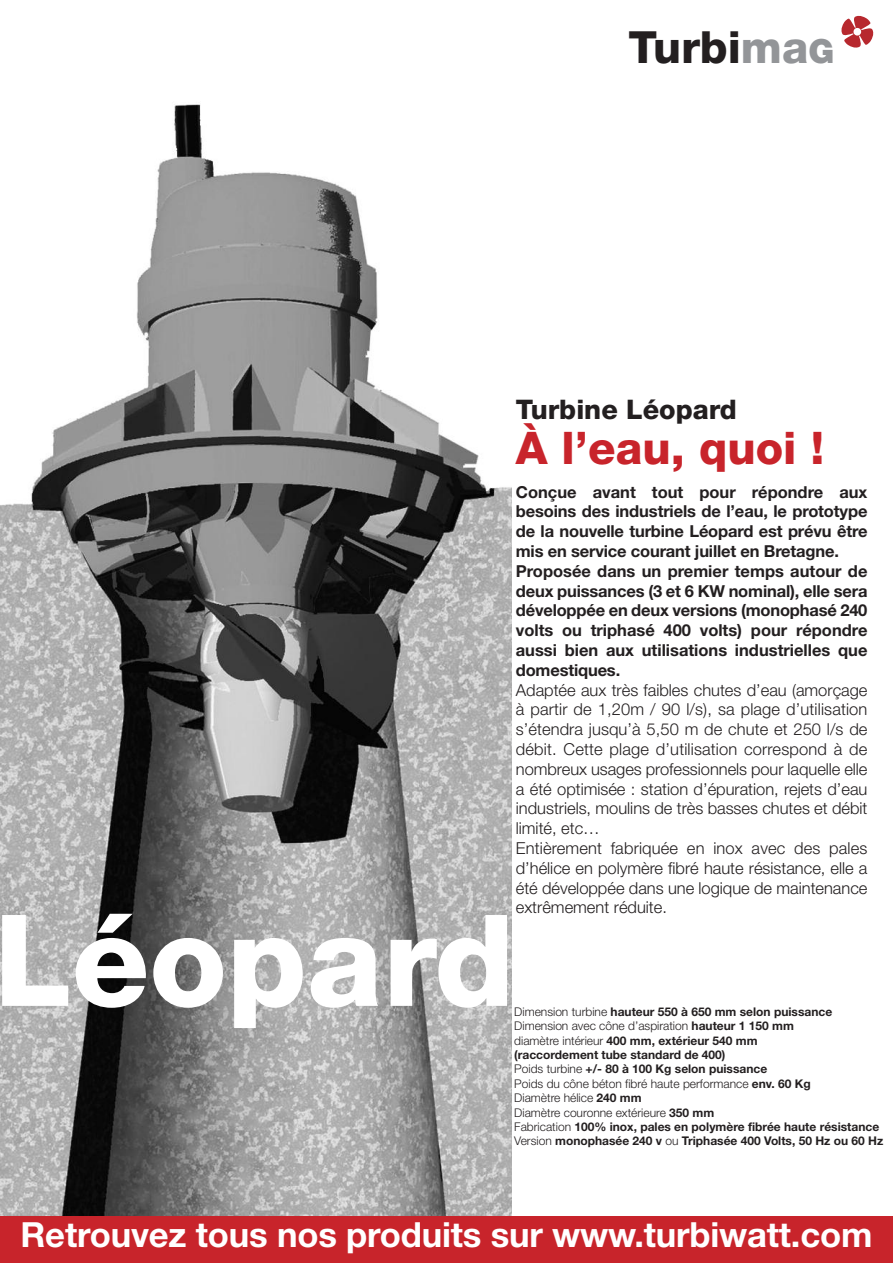
<style>
.page{position:relative;width:893px;height:1263px;background:#fff}
.page>*{position:absolute;margin:0;border:0;box-sizing:border-box;transform-origin:0 0}
.t1{font:800 127.2px "Helvetica Neue";color:#fff}
.t2{font:800 45px "Helvetica Neue";color:#c8242b}
.t3{font:800 44.4px "Helvetica Neue";color:#231f20}
.t4{font:700 34.65px "Helvetica Neue";letter-spacing:-.005em;color:#fff}
.t5{font:800 27px "Helvetica Neue";color:#231f20}
.t6{font:300 16.5px/19.8px "Helvetica Neue";color:#231f20}
.t7{font:700 16.5px/19.8px "Helvetica Neue";letter-spacing:-.01em;color:#231f20}
.t8{font:700 12px/14.4px "Helvetica Neue";color:#231f20}
.s1{color:#939598}
.s2{font-weight:900;font-size:33.3px;color:#939598}
.s3{font-weight:300}
</style>
<div class="page">
<svg style="left:841px;top:15px;width:33px;height:33px"></svg>
<img style="left:0;top:104px;width:512px;height:1112px">
<div style="left:0;top:1216px;width:893px;height:47px;background:#c8242b"></div>
<h3 class="t3" style="left:628px;top:31px;width:207px">Turbi<span class="s1">ma</span><span class="s2">G</span></h3>
<h3 class="t5" style="left:516px;top:399px;width:222px">Turbine Léopard</h3>
<h2 class="t2" style="left:516px;top:432px;width:310px">À l’eau, quoi !</h2>
<p class="t7" style="left:516px;top:483px;width:353px">Conçue avant tout pour répondre aux besoins des industriels de l’eau, le prototype de la nouvelle turbine Léopard est prévu être mis en service courant juillet en Bretagne.<br>Proposée dans un premier temps autour de deux puissances (3 et 6 KW nominal), elle sera développée en deux versions (monophasé 240 volts ou triphasé 400 volts) pour répondre aussi bien aux utilisations industrielles que domestiques.</p>
<p class="t6" style="left:516px;top:681px;width:353px">Adaptée aux très faibles chutes d’eau (amorçage à partir de 1,20m / 90 l/s), sa plage d’utilisation s’étendra jusqu’à 5,50 m de chute et 250 l/s de débit. Cette plage d’utilisation correspond à de nombreux usages professionnels pour laquelle elle a été optimisée : station d’épuration, rejets d’eau industriels, moulins de très basses chutes et débit limité, etc…<br>Entièrement fabriquée en inox avec des pales d’hélice en polymère fibré haute résistance, elle a été développée dans une logique de maintenance extrêmement réduite.</p>
<h1 class="t1" style="left:-6px;top:915px;width:522px">Léopard</h1>
<p class="t8" style="left:514px;top:1005px;width:370px"><span class="s3">Dimension turbine</span> hauteur 550 à 650 mm selon puissance <span class="s3">Dimension avec cône d’aspiration</span> hauteur 1 150 mm<br><span class="s3">diamètre intérieur</span> 400 mm, extérieur 540 mm<br>(raccordement tube standard de 400)<br><span class="s3">Poids turbine</span> +/- 80 à 100 Kg selon puissance<br><span class="s3">Poids du cône béton fibré haute performance</span> env. 60 Kg<br><span class="s3">Diamètre hélice</span> 240 mm<br><span class="s3">Diamètre couronne extérieure</span> 350 mm<br><span class="s3">Fabrication</span> 100% inox, pales en polymère fibrée haute résistance <span class="s3">Version</span> monophasée 240 v <span class="s3">ou</span> Triphasée 400 Volts, 50 Hz ou 60 Hz</p>
<h3 class="t4" style="left:20px;top:1222px;width:853px">Retrouvez tous nos produits sur www.turbiwatt.com</h3>
</div>
